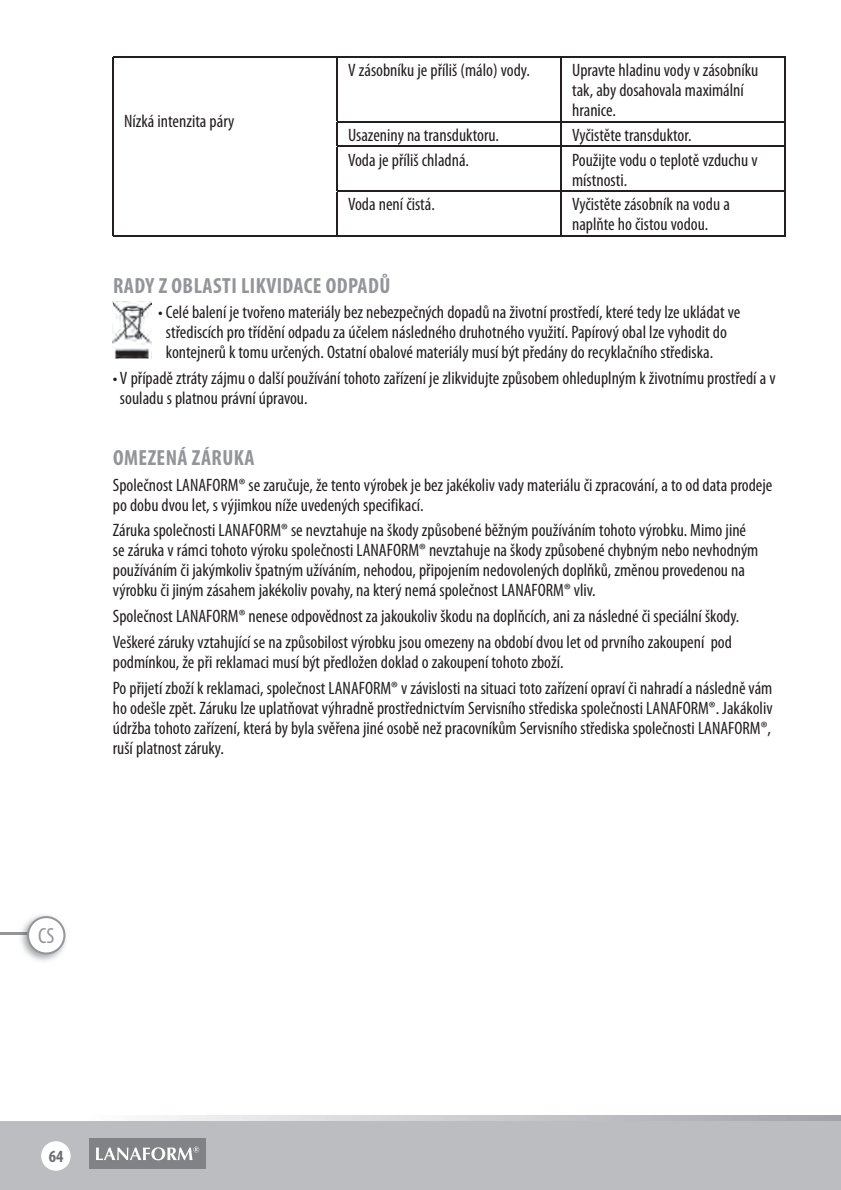
<style>
.page{position:relative;width:841px;height:1190px;background:#fff}
.page>*{position:absolute;margin:0;border:0;box-sizing:border-box;transform-origin:0 0}
.t1{font:700 condensed 22px "Myriad Pro";letter-spacing:.02em;color:#939598}
.t2{font:condensed 22px "Myriad Pro";color:#939598}
.t3{font:condensed 18px/20px "Myriad Pro";color:#231f20}
.t4{font:700 condensed 17.2px "Myriad Pro";color:#6c6d70}
</style>
<div class="page">
<div style="left:0;top:1118px;width:841px;height:72px;background:#bcbdc0"></div>
<svg style="left:0;top:1115px;width:841px;height:5px"></svg>
<hr style="left:0;top:932px;width:28px;height:2px;background:#939598">
<img style="left:28px;top:915px;width:38px;height:46px">
<svg style="left:18px;top:916px;width:47px;height:38px"></svg>
<hr style="left:113px;top:56px;width:224px;height:1px;background:#231f20">
<hr style="left:337px;top:56px;width:224px;height:1px;background:#231f20">
<hr style="left:561px;top:56px;width:225px;height:1px;background:#231f20">
<hr style="left:337px;top:121px;width:224px;height:1px;background:#231f20">
<hr style="left:561px;top:121px;width:225px;height:1px;background:#231f20">
<hr style="left:337px;top:146px;width:224px;height:1px;background:#231f20">
<hr style="left:561px;top:146px;width:225px;height:1px;background:#231f20">
<hr style="left:337px;top:191px;width:224px;height:1px;background:#231f20">
<hr style="left:561px;top:191px;width:225px;height:1px;background:#231f20">
<hr style="left:113px;top:236px;width:224px;height:1px;background:#231f20">
<hr style="left:337px;top:236px;width:224px;height:1px;background:#231f20">
<hr style="left:561px;top:236px;width:225px;height:1px;background:#231f20">
<hr style="left:113px;top:57px;width:1px;height:65px;background:#231f20">
<svg style="left:113px;top:122px;width:1px;height:24px"></svg>
<hr style="left:113px;top:146px;width:1px;height:45px;background:#231f20">
<hr style="left:113px;top:191px;width:1px;height:45px;background:#231f20">
<hr style="left:337px;top:57px;width:1px;height:64px;background:#231f20">
<hr style="left:561px;top:57px;width:1px;height:64px;background:#231f20">
<hr style="left:785px;top:57px;width:1px;height:64px;background:#231f20">
<svg style="left:337px;top:122px;width:1px;height:24px"></svg>
<svg style="left:561px;top:122px;width:1px;height:24px"></svg>
<svg style="left:785px;top:122px;width:1px;height:24px"></svg>
<hr style="left:337px;top:147px;width:1px;height:44px;background:#231f20">
<hr style="left:561px;top:147px;width:1px;height:44px;background:#231f20">
<hr style="left:785px;top:147px;width:1px;height:44px;background:#231f20">
<hr style="left:337px;top:192px;width:1px;height:44px;background:#231f20">
<hr style="left:561px;top:192px;width:1px;height:44px;background:#231f20">
<hr style="left:785px;top:192px;width:1px;height:44px;background:#231f20">
<img style="left:113px;top:302px;width:39px;height:56px">
<div style="left:41px;top:1141px;width:30px;height:29px;background:#fff;border-radius:50%"></div>
<div style="left:89px;top:1138px;width:116px;height:31px;background:#808285"></div>
<svg style="left:96px;top:1146px;width:103px;height:14px"></svg>
<p class="t3" style="left:348px;top:60px;width:183px">V zásobníku je příliš (málo) vody.</p>
<p class="t3" style="left:572px;top:60px;width:188px">Upravte hladinu vody v zásobníku tak, aby dosahovala maximální hranice.</p>
<p class="t3" style="left:348px;top:125px;width:152px">Usazeniny na transduktoru.</p>
<p class="t3" style="left:572px;top:125px;width:121px">Vyčistěte transduktor.</p>
<p class="t3" style="left:348px;top:149px;width:122px">Voda je příliš chladná.</p>
<p class="t3" style="left:572px;top:149px;width:187px">Použijte vodu o teplotě vzduchu v místnosti.</p>
<p class="t3" style="left:348px;top:194px;width:88px">Voda není čistá.</p>
<p class="t3" style="left:572px;top:194px;width:159px">Vyčistěte zásobník na vodu a naplňte ho čistou vodou.</p>
<p class="t1" style="left:113px;top:272px;width:279px">RADY Z OBLASTI LIKVIDACE ODPADŮ</p>
<p class="t3" style="left:166px;top:302px;width:576px;text-indent:-8px">• Celé balení je tvořeno materiály bez nebezpečných dopadů na životní prostředí, které tedy lze ukládat ve střediscích pro třídění odpadu za účelem následného druhotného využití. Papírový obal lze vyhodit do kontejnerů k tomu určených. Ostatní obalové materiály musí být předány do recyklačního střediska.</p>
<p class="t3" style="left:120px;top:368px;width:657px;text-indent:-7px">• V případě ztráty zájmu o další používání tohoto zařízení je zlikvidujte způsobem ohleduplným k životnímu prostředí a v souladu s platnou právní úpravou.</p>
<p class="t1" style="left:113px;top:444px;width:143px">OMEZENÁ ZÁRUKA</p>
<p class="t3" style="left:113px;top:474px;width:661px">Společnost LANAFORM® se zaručuje, že tento výrobek je bez jakékoliv vady materiálu či zpracování, a to od data prodeje po dobu dvou let, s výjimkou níže uvedených specifikací.</p>
<p class="t3" style="left:113px;top:520px;width:647px">Záruka společnosti LANAFORM® se nevztahuje na škody způsobené běžným používáním tohoto výrobku. Mimo jiné se záruka v rámci tohoto výroku společnosti LANAFORM® nevztahuje na škody způsobené chybným nebo nevhodným používáním či jakýmkoliv špatným užíváním, nehodou, připojením nedovolených doplňků, změnou provedenou na výrobku či jiným zásahem jakékoliv povahy, na který nemá společnost LANAFORM® vliv.</p>
<p class="t3" style="left:113px;top:603px;width:628px;line-height:25.6px">Společnost LANAFORM® nenese odpovědnost za jakoukoliv škodu na doplňcích, ani za následné či speciální škody.<br>Veškeré záruky vztahující se na způsobilost výrobku jsou omezeny na období dvou let od prvního zakoupení pod</p>
<p class="t3" style="left:113px;top:649px;width:661px;line-height:25.6px">podmínkou, že při reklamaci musí být předložen doklad o zakoupení tohoto zboží.<br>Po přijetí zboží k reklamaci, společnost LANAFORM® v závislosti na situaci toto zařízení opraví či nahradí a následně vám</p>
<p class="t3" style="left:113px;top:697px;width:661px;text-align:justify">ho odešle zpět. Záruku lze uplatňovat výhradně prostřednictvím Servisního střediska společnosti LANAFORM®. Jakákoliv údržba tohoto zařízení, která by byla svěřena jiné osobě než pracovníkům Servisního střediska společnosti LANAFORM®, ruší platnost záruky.</p>
<p class="t3" style="left:124px;top:111px;width:112px">Nízká intenzita páry</p>
<p class="t2" style="left:38px;top:922px;width:18px">CS</p>
<p class="t4" style="left:49px;top:1145px;width:16px">64</p>
</div>
